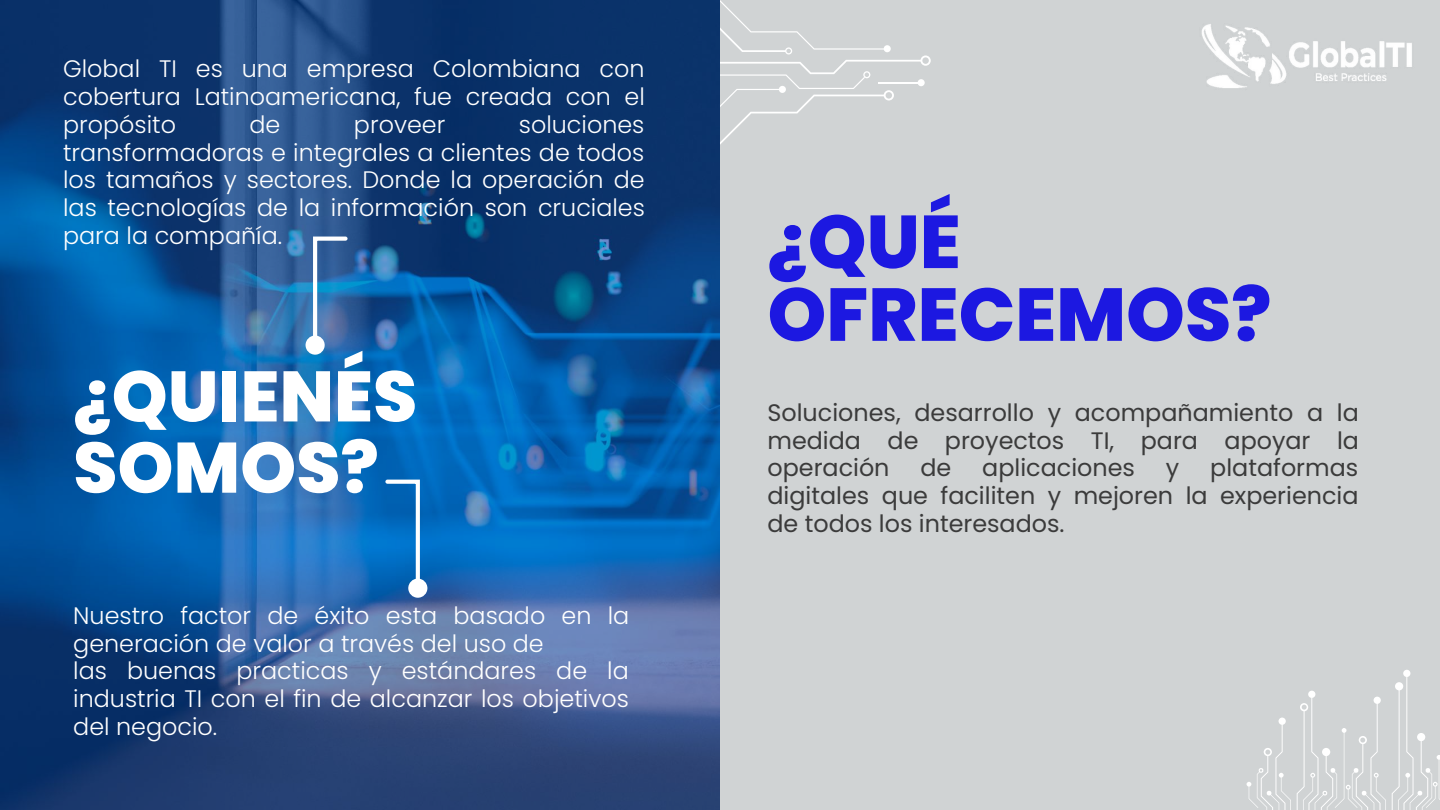
<style>
.page{position:relative;width:1440px;height:810px;background:#fff}
.page>*{position:absolute;margin:0;border:0;box-sizing:border-box;transform-origin:0 0}
.t1{font:800 74.7px/72.8px "Poppins";color:#1c18e1}
.t2{font:800 71.3px/71.2px "Poppins";color:#fff}
.t3{font:300 23.8px/27.8px "Poppins";color:#fff;text-align:justify}
.t4{font:23.8px/27.8px "Poppins";color:#3b3b3b;text-align:justify}
</style>
<div class="page">
<img style="left:0;top:0;width:720px;height:810px">
<div style="left:306px;top:336px;width:19px;height:19px;background:#fff;border-radius:50%"></div>
<svg style="left:313px;top:237px;width:35px;height:106px;background:#5684b5"></svg>
<div style="left:408px;top:579px;width:19px;height:19px;background:#fff;border-radius:50%"></div>
<svg style="left:385px;top:480px;width:35px;height:106px;background:#2880c6"></svg>
<div style="left:720px;top:0;width:720px;height:810px;background:#d0d3d4"></div>
<img style="left:1201px;top:24px;width:211px;height:64px">
<svg style="left:1247px;top:782px;width:4px;height:5px"></svg>
<svg style="left:1257px;top:718px;width:34px;height:92px"></svg>
<svg style="left:1297px;top:691px;width:89px;height:119px"></svg>
<svg style="left:1392px;top:670px;width:48px;height:140px"></svg>
<svg style="left:720px;top:0;width:211px;height:145px"></svg>
<p class="t3" style="left:63px;top:55px;width:583px">Global TI es una empresa Colombiana con cobertura Latinoamericana, fue creada con el propósito</p>
<p class="t3" style="left:63px;top:111px;width:583px;text-indent:456px">soluciones transformadoras e integrales a clientes de todos los tamaños y sectores. Donde la operación de las tecnologías de la información son cruciales para la compañía.</p>
<p class="t3" style="left:250px;top:111px;width:32px">de</p>
<p class="t3" style="left:354px;top:111px;width:93px">proveer</p>
<h2 class="t2" style="left:73px;top:361px;width:345px">¿QUIENÉS<br>SOMOS?</h2>
<p class="t3" style="left:73px;top:602px;width:557px;text-align:left">Nuestro factor de éxito esta basado en la generación de valor a través del uso de<br>las buenas practicas y estándares de la industria TI con el fin de alcanzar los objetivos del negocio.</p>
<h1 class="t1" style="left:768px;top:206px;width:505px">¿QUÉ<br>OFRECEMOS?</h1>
<p class="t4" style="left:768px;top:399px;width:593px">Soluciones, desarrollo y acompañamiento a la medida de proyectos TI, para apoyar la operación</p>
<p class="t4" style="left:768px;top:454px;width:593px;text-indent:443px">plataformas digitales que faciliten y mejoren la experiencia de todos los interesados.</p>
<p class="t4" style="left:920px;top:454px;width:32px">de</p>
<p class="t4" style="left:982px;top:454px;width:154px">aplicaciones</p>
<p class="t4" style="left:1166px;top:454px;width:15px">y</p>
</div>
